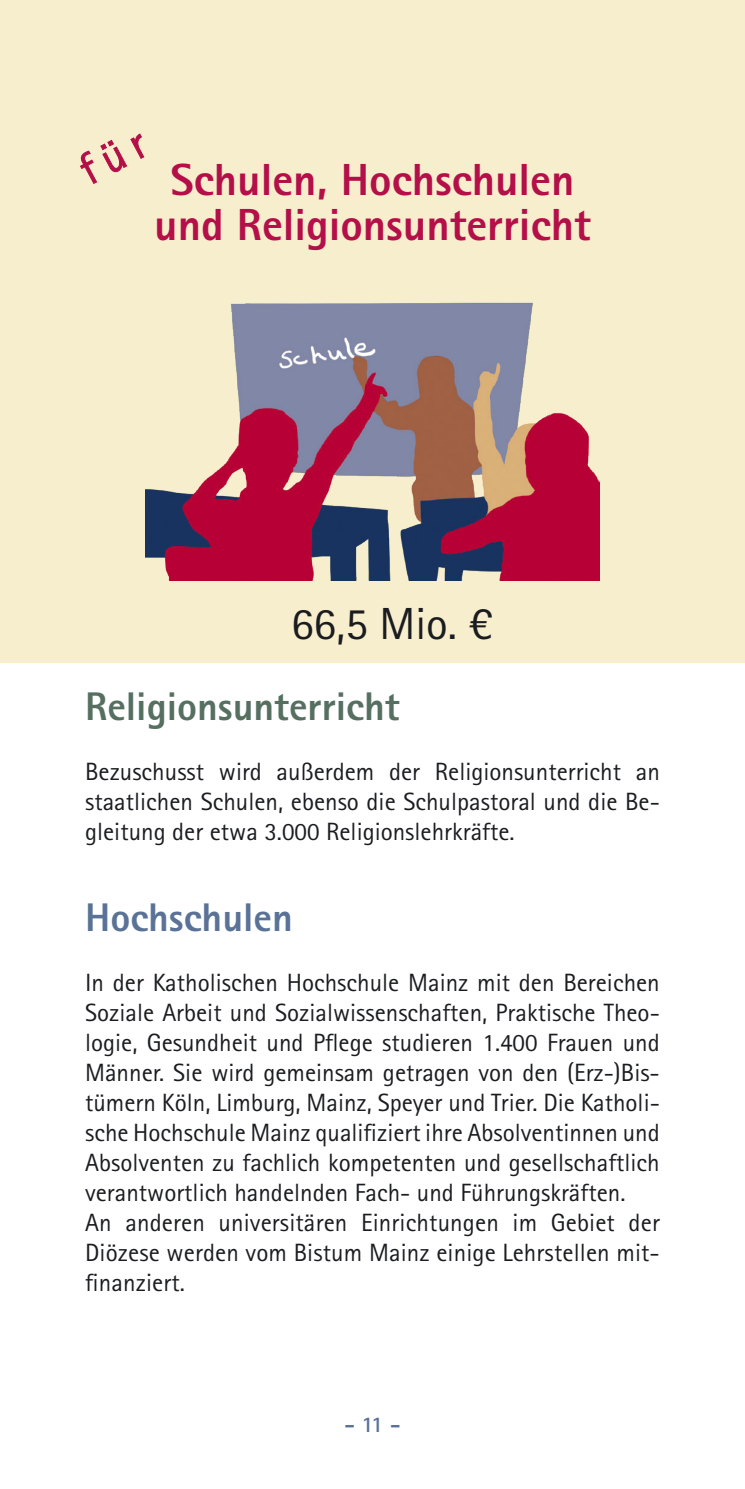
<style>
.page{position:relative;width:745px;height:1489px;background:#fff}
.page>*{position:absolute;margin:0;border:0;box-sizing:border-box;transform-origin:0 0}
.t1{font:800 45px/45px "Rotis Sans Serif Pro";color:#b40f48;text-align:center}
.t2{font:45px "Rotis Sans Serif Pro";color:#1b1c20}
.t3{font:800 40px "Rotis Sans Serif Pro";color:#556f60}
.t4{font:800 40px "Rotis Sans Serif Pro";color:#597296}
.t5{font:25px/30px "Rotis Sans Serif Pro";color:#1b1c20}
.t6{font:700 22.5px "Rotis Sans Serif Pro";color:#597296}
</style>
<div class="page">
<div style="left:0;top:0;width:744px;height:663px;background:#f7eecd"></div>
<img style="left:145px;top:302px;width:454px;height:278px">
<h1 class="t1" style="left:154px;top:156px;width:437px">Schulen, Hochschulen und Religionsunterricht</h1>
<h1 class="t2" style="left:291px;top:597px;width:203px">66,5 Mio. €</h1>
<h2 class="t3" style="left:85px;top:681px;width:316px">Religionsunterricht</h2>
<p class="t5" style="left:85px;top:757px;width:576px;text-align:justify">Bezuschusst wird außerdem der Religionsunterricht an staatlichen Schulen, ebenso die Schulpastoral und die Be&shy;gleitung der etwa 3.000 Religionslehrkräfte.</p>
<h2 class="t4" style="left:85px;top:891px;width:209px">Hochschulen</h2>
<p class="t5" style="left:85px;top:967px;width:576px">In der Katholischen Hochschule Mainz mit den Bereichen Soziale Arbeit und Sozialwissenschaften, Praktische Theo&shy;logie, Gesundheit und Pflege studieren 1.400 Frauen und Männer. Sie wird gemeinsam getragen von den (Erz-)Bis&shy;tümern Köln, Limburg, Mainz, Speyer und Trier. Die Katholi&shy;sche Hochschule Mainz qualifiziert ihre Absolventinnen und Absolventen zu fachlich kompetenten und gesellschaftlich verantwortlich handelnden Fach- und Führungskräften.<br>An anderen universitären Einrichtungen im Gebiet der Diözese werden vom Bistum Mainz einige Lehrstellen mit&shy;finanziert.</p>
<p class="t6" style="left:344px;top:1409px;width:57px">- 11 -</p>
</div>
